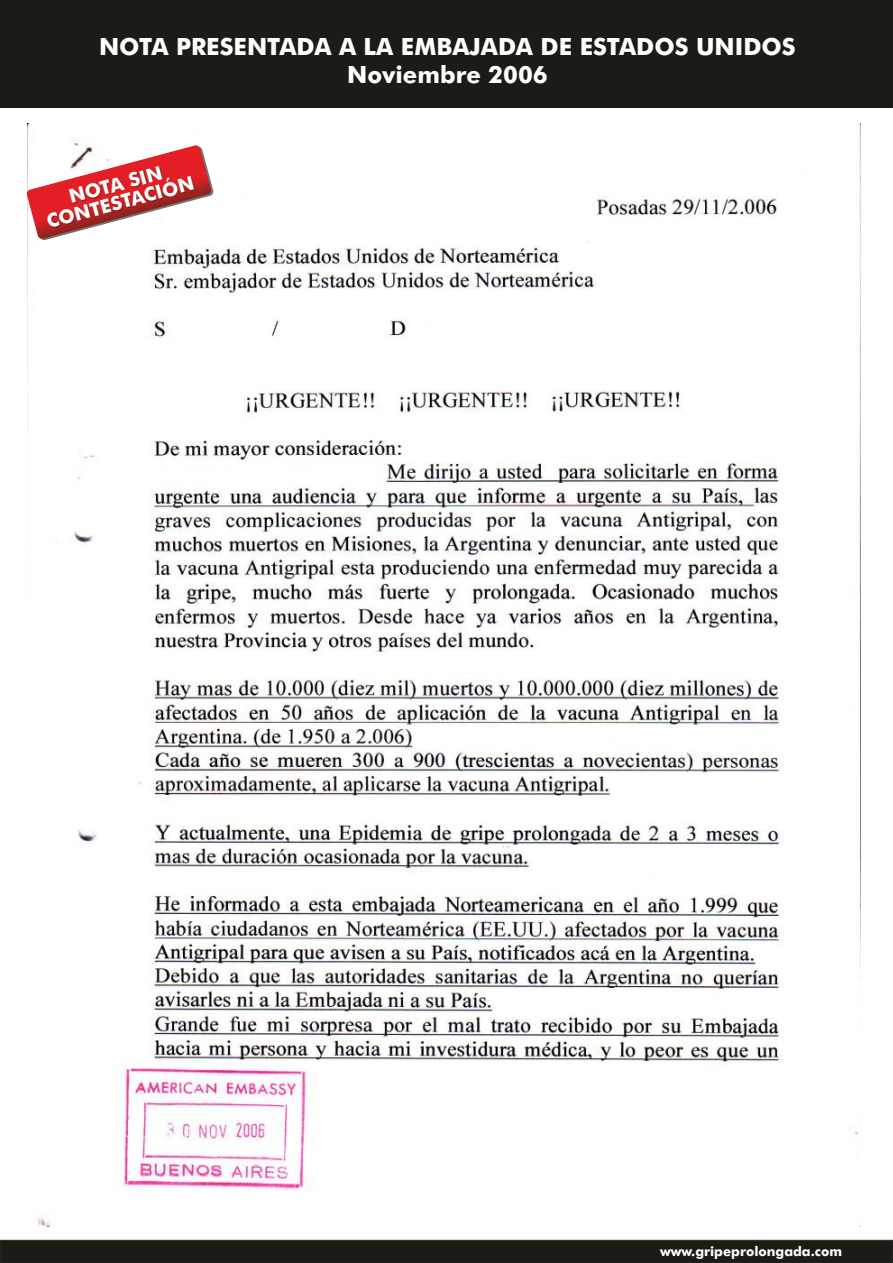
<style>
.page{position:relative;width:893px;height:1263px;background:#fff}
.page>*{position:absolute;margin:0;border:0;box-sizing:border-box;transform-origin:0 0}
.t1{font:700 23.7px/28.5px "Futura BT";color:#fff;text-align:center}
.t2{font:700 19.05px/18.3px "Futura BT";color:#fff;text-align:center}
.t3{font:700 13.35px "Futura BT";color:#fff}
</style>
<div class="page">
<svg style="left:0;top:1239px;width:893px;height:24px;background:#242420"></svg>
<div style="left:0;top:0;width:893px;height:107px;background:#1c1c17"></div>
<img style="left:28px;top:124px;width:832px;height:1102px">
<svg style="left:26px;top:145px;width:188px;height:96px"></svg>
<p class="t1" style="left:99px;top:34px;width:698px">NOTA PRESENTADA A LA EMBAJADA DE ESTADOS UNIDOS<br>Noviembre 2006</p>
<p class="t2" style="left:41px;top:197px;width:153px;rotate:-15deg">NOTA SIN<br>CONTESTACIÓN</p>
<p class="t3" style="left:660px;top:1246px;width:183px">www.gripeprolongada.com</p>
</div>
